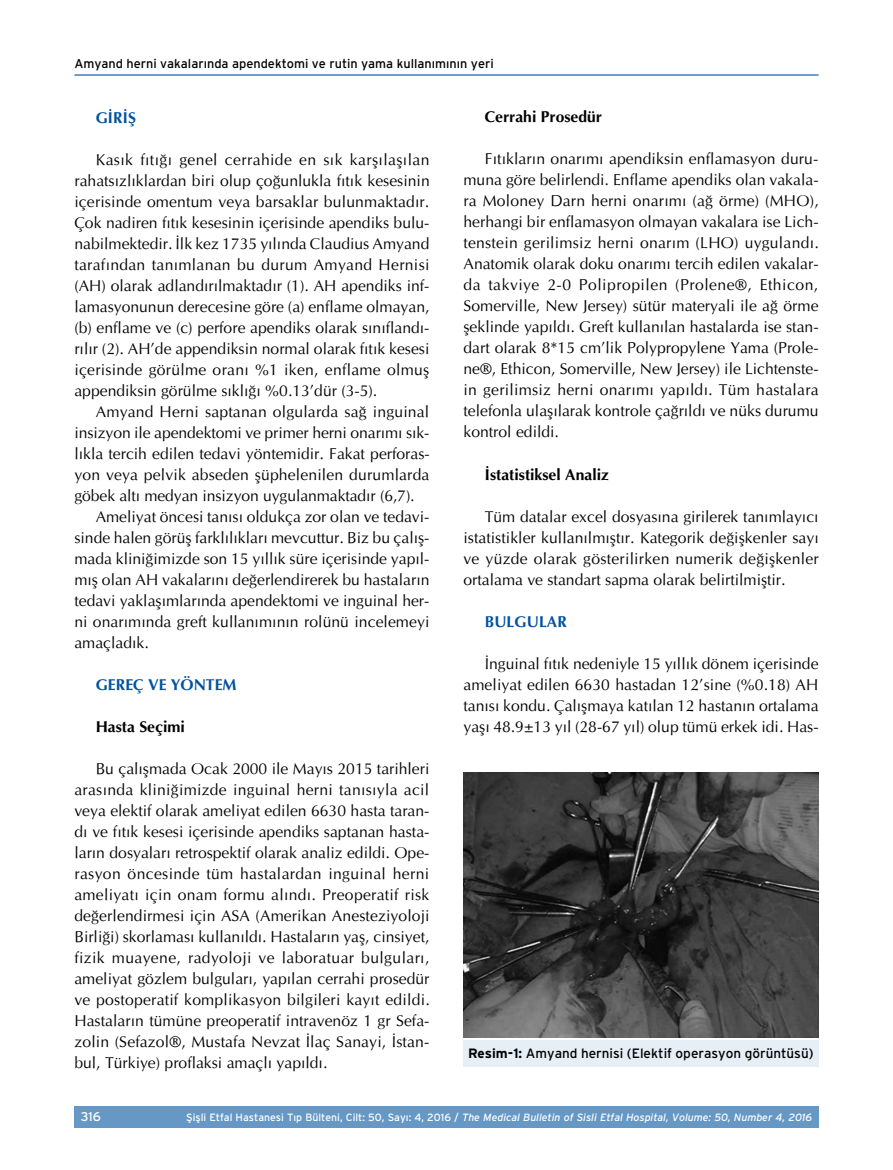
<style>
.page{position:relative;width:893px;height:1170px;background:#fff}
.page>*{position:absolute;margin:0;border:0;box-sizing:border-box;transform-origin:0 0}
.t1{font:15.75px/21px "Optima";color:#000;text-align:justify}
.t2{font:700 15.75px "Optima";color:#000}
.t3{font:700 15.75px "Optima";color:#0053a1}
.t4{font:13.5px "Interstate";color:#000}
.t5{font:12.75px "Interstate";color:#000}
.t6{font:12.75px "Interstate";color:#fff}
.t7{font:italic 10.5px "Interstate";color:#fff}
.s1{font-weight:700}
.s2{font-style:normal}
</style>
<div class="page">
<div style="left:74px;top:1106px;width:745px;height:21px;background:#6698c6"></div>
<hr style="left:74px;top:74px;width:745px;height:2px;background:#0053a1">
<div style="left:463px;top:1040px;width:356px;height:26px;background:#e6eef6"></div>
<img style="left:463px;top:772px;width:356px;height:265px">
<p class="t5" style="left:74px;top:57px;width:421px">Amyand herni vakalarında apendektomi ve rutin yama kullanımının yeri</p>
<p class="t3" style="left:96px;top:107px;width:42px">GİRİŞ</p>
<p class="t1" style="left:74px;top:149px;width:357px;text-indent:21px">Kasık fıtığı genel cerrahide en sık karşılaşılan rahatsızlıklardan biri olup çoğunlukla fıtık kesesinin içerisinde omentum veya barsaklar bulunmaktadır.<br>Çok nadiren fıtık kesesinin içerisinde apendiks bulu&shy;nabilmektedir. İlk kez 1735 yılında Claudius Amyand tarafından tanımlanan bu durum Amyand Hernisi (AH) olarak adlandırılmaktadır (1). AH apendiks inf&shy;lamasyonunun derecesine göre (a) enflame olmayan, (b) enflame ve (c) perfore apendiks olarak sınıflandı&shy;rılır (2). AH’de appendiksin normal olarak fıtık kesesi içerisinde görülme oranı %1 iken, enflame olmuş appendiksin görülme sıklığı %0.13’dür (3-5).</p>
<p class="t1" style="left:96px;top:401px;width:335px">Amyand Herni saptanan olgularda sağ inguinal</p>
<p class="t1" style="left:74px;top:422px;width:357px">insizyon ile apendektomi ve primer herni onarımı sık-</p>
<p class="t1" style="left:74px;top:443px;width:357px">lıkla tercih edilen tedavi yöntemidir. Fakat perforas-</p>
<p class="t1" style="left:74px;top:464px;width:357px">yon veya pelvik abseden şüphelenilen durumlarda</p>
<p class="t1" style="left:74px;top:485px;width:342px">göbek altı medyan insizyon uygulanmaktadır (6,7).</p>
<p class="t1" style="left:96px;top:506px;width:335px">Ameliyat öncesi tanısı oldukça zor olan ve tedavi-</p>
<p class="t1" style="left:74px;top:527px;width:357px">sinde halen görüş farklılıkları mevcuttur. Biz bu çalış-</p>
<p class="t1" style="left:74px;top:548px;width:357px">mada kliniğimizde son 15 yıllık süre içerisinde yapıl-</p>
<p class="t1" style="left:74px;top:569px;width:357px">mış olan AH vakalarını değerlendirerek bu hastaların</p>
<p class="t1" style="left:74px;top:590px;width:357px">tedavi yaklaşımlarında apendektomi ve inguinal her-</p>
<p class="t1" style="left:74px;top:611px;width:356px">ni onarımında greft kullanımının rolünü incelemeyi</p>
<p class="t1" style="left:74px;top:632px;width:76px">amaçladık.</p>
<p class="t3" style="left:96px;top:674px;width:142px">GEREÇ VE YÖNTEM</p>
<p class="t2" style="left:96px;top:716px;width:91px">Hasta Seçimi</p>
<p class="t1" style="left:74px;top:758px;width:357px;text-indent:21px">Bu çalışmada Ocak 2000 ile Mayıs 2015 tarihleri arasında kliniğimizde inguinal herni tanısıyla acil veya elektif olarak ameliyat edilen 6630 hasta taran&shy;dı ve fıtık kesesi içerisinde apendiks saptanan hasta&shy;ların dosyaları retrospektif olarak analiz edildi. Ope&shy;rasyon öncesinde tüm hastalardan inguinal herni ameliyatı için onam formu alındı. Preoperatif risk değerlendirmesi için ASA (Amerikan Anesteziyoloji Birliği) skorlaması kullanıldı. Hastaların yaş, cinsiyet, fizik muayene, radyoloji ve laboratuar bulguları, ameliyat gözlem bulguları, yapılan cerrahi prosedür ve postoperatif komplikasyon bilgileri kayıt edildi.<br>Hastaların tümüne preoperatif intravenöz 1 gr Sefa&shy;zolin (Sefazol®, Mustafa Nevzat İlaç Sanayi, İstan&shy;bul, Türkiye) proflaksi amaçlı yapıldı.</p>
<p class="t2" style="left:485px;top:107px;width:119px">Cerrahi Prosedür</p>
<p class="t1" style="left:463px;top:148px;width:357px;text-indent:21px">Fıtıkların onarımı apendiksin enflamasyon duru&shy;muna göre belirlendi. Enflame apendiks olan vakala&shy;ra Moloney Darn herni onarımı (ağ örme) (MHO), herhangi bir enflamasyon olmayan vakalara ise Lich&shy;tenstein gerilimsiz herni onarım (LHO) uygulandı.<br>Anatomik olarak doku onarımı tercih edilen vakalar&shy;da takviye 2-0 Polipropilen (Prolene®, Ethicon, Somerville, New Jersey) sütür materyali ile ağ örme şeklinde yapıldı. Greft kullanılan hastalarda ise stan&shy;dart olarak 8*15 cm’lik Polypropylene Yama (Prole&shy;ne®, Ethicon, Somerville, New Jersey) ile Lichtenste&shy;in gerilimsiz herni onarımı yapıldı. Tüm hastalara telefonla ulaşılarak kontrole çağrıldı ve nüks durumu kontrol edildi.</p>
<p class="t2" style="left:485px;top:464px;width:126px">İstatistiksel Analiz</p>
<p class="t1" style="left:463px;top:505px;width:357px;text-indent:21px">Tüm datalar excel dosyasına girilerek tanımlayıcı istatistikler kullanılmıştır. Kategorik değişkenler sayı ve yüzde olarak gösterilirken numerik değişkenler ortalama ve standart sapma olarak belirtilmiştir.</p>
<p class="t3" style="left:485px;top:611px;width:84px">BULGULAR</p>
<p class="t1" style="left:463px;top:652px;width:357px;text-indent:21px">İnguinal fıtık nedeniyle 15 yıllık dönem içerisinde ameliyat edilen 6630 hastadan 12’sine (%0.18) AH tanısı kondu. Çalışmaya katılan 12 hastanın ortalama yaşı 48.9±13 yıl (28-67 yıl) olup tümü erkek idi. Has-</p>
<p class="t4" style="left:468px;top:1045px;width:347px"><span class="s1">Resim-1:</span> Amyand hernisi (Elektif operasyon görüntüsü)</p>
<p class="t6" style="left:81px;top:1108px;width:22px">316</p>
<p class="t7" style="left:186px;top:1110px;width:627px"><span class="s2">Şişli Etfal Hastanesi T›p Bülteni, Cilt: 50, Say›: 4, 2016 /</span> The Medical Bulletin of Sisli Etfal Hospital, Volume: 50, Number 4, 2016</p>
</div>
